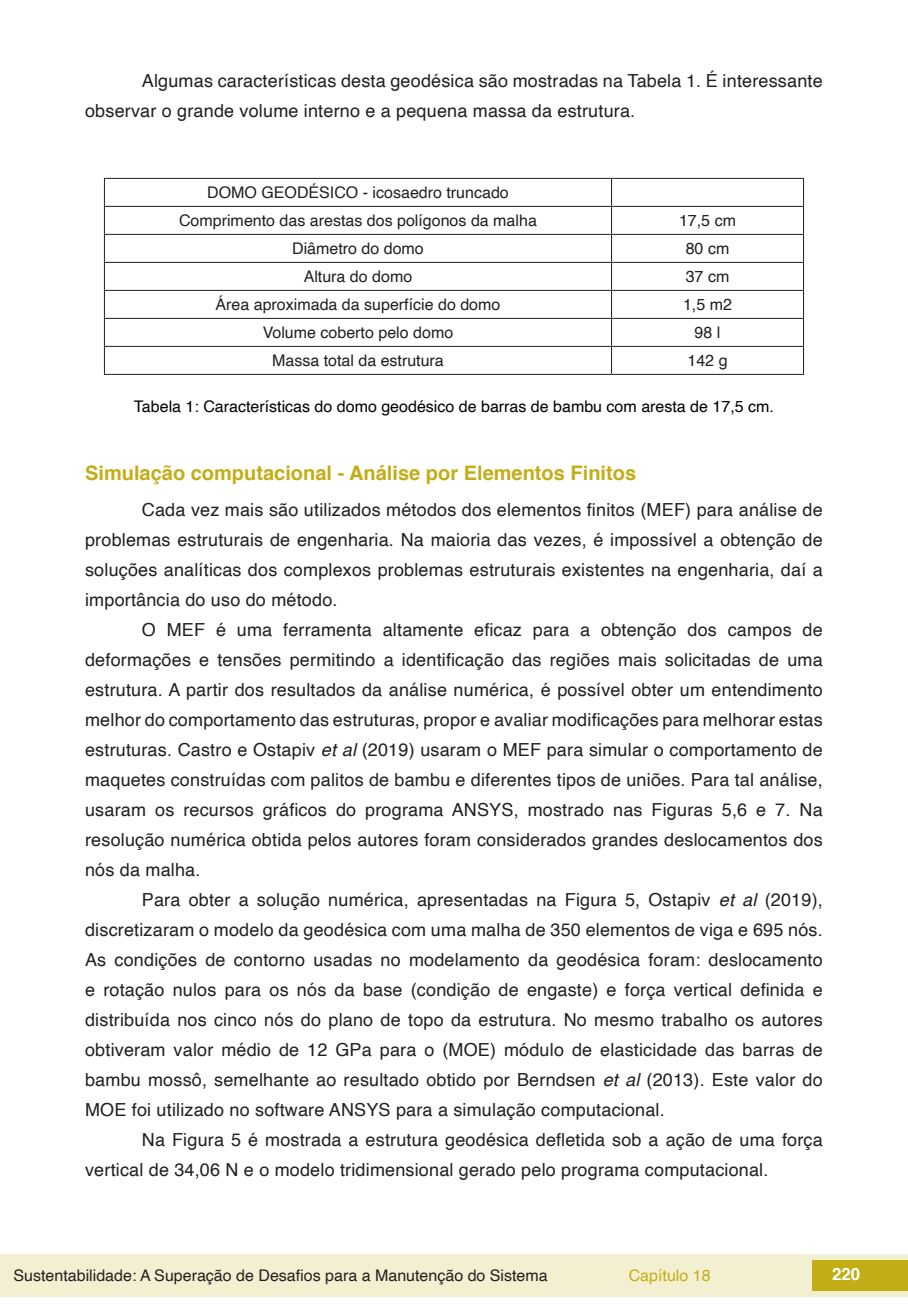
<style>
.page{position:relative;width:908px;height:1304px;background:#fff}
.page>*{position:absolute;margin:0;border:0;box-sizing:border-box;transform-origin:0 0}
.Subtitulo{font:700 20px "Helvetica";color:#c3ad17}
.txt{font:18px/30px "Helvetica";letter-spacing:.01em;color:#231f20;text-align:justify}
.t1{font:700 16.8px "Helvetica";color:#fff}
.tab_txt_centro{font:16px "Helvetica";color:#231f20}
.info_tab_graf_imag{font:16px "Helvetica";color:#000}
.t2{font:16px "Helvetica";color:#c3ad17}
.s1{font-style:italic}
</style>
<div class="page">
<div style="left:0;top:1254px;width:906px;height:43px;background:#f3efd1"></div>
<div style="left:812px;top:1261px;width:95px;height:30px;background:#c3ad17"></div>
<hr style="left:104px;top:178px;width:507px;height:1px;background:#231f20">
<hr style="left:611px;top:178px;width:192px;height:1px;background:#231f20">
<hr style="left:104px;top:206px;width:507px;height:1px;background:#231f20">
<hr style="left:611px;top:206px;width:192px;height:1px;background:#231f20">
<hr style="left:104px;top:234px;width:507px;height:1px;background:#231f20">
<hr style="left:611px;top:234px;width:192px;height:1px;background:#231f20">
<hr style="left:104px;top:262px;width:507px;height:1px;background:#231f20">
<hr style="left:611px;top:262px;width:192px;height:1px;background:#231f20">
<hr style="left:104px;top:290px;width:507px;height:1px;background:#231f20">
<hr style="left:611px;top:290px;width:192px;height:1px;background:#231f20">
<hr style="left:104px;top:318px;width:507px;height:1px;background:#231f20">
<hr style="left:611px;top:318px;width:192px;height:1px;background:#231f20">
<hr style="left:104px;top:346px;width:507px;height:1px;background:#231f20">
<svg style="left:104px;top:179px;width:1px;height:195px"></svg>
<hr style="left:611px;top:346px;width:192px;height:1px;background:#231f20">
<svg style="left:610px;top:205px;width:1px;height:169px"></svg>
<svg style="left:802px;top:205px;width:1px;height:169px"></svg>
<hr style="left:104px;top:374px;width:507px;height:1px;background:#231f20">
<hr style="left:611px;top:374px;width:192px;height:1px;background:#231f20">
<p class="txt" style="left:85px;top:66px;width:738px;text-indent:57px">Algumas características desta geodésica são mostradas na Tabela 1. É interessante observar o grande volume interno e a pequena massa da estrutura.</p>
<p class="tab_txt_centro" style="left:207px;top:180px;width:303px">DOMO GEODÉSICO - icosaedro truncado</p>
<p class="tab_txt_centro" style="left:179px;top:208px;width:359px">Comprimento das arestas dos polígonos da malha</p>
<p class="tab_txt_centro" style="left:678px;top:208px;width:58px">17,5 cm</p>
<p class="tab_txt_centro" style="left:292px;top:236px;width:133px">Diâmetro do domo</p>
<p class="tab_txt_centro" style="left:685px;top:236px;width:45px">80 cm</p>
<p class="tab_txt_centro" style="left:303px;top:264px;width:110px">Altura do domo</p>
<p class="tab_txt_centro" style="left:685px;top:264px;width:45px">37 cm</p>
<p class="tab_txt_centro" style="left:215px;top:292px;width:286px">Área aproximada da superfície do domo</p>
<p class="tab_txt_centro" style="left:682px;top:292px;width:50px">1,5 m2</p>
<p class="tab_txt_centro" style="left:262px;top:320px;width:192px">Volume coberto pelo domo</p>
<p class="tab_txt_centro" style="left:694px;top:320px;width:27px">98 l</p>
<p class="tab_txt_centro" style="left:272px;top:348px;width:173px">Massa total da estrutura</p>
<p class="tab_txt_centro" style="left:687px;top:348px;width:42px">142 g</p>
<p class="info_tab_graf_imag" style="left:134px;top:394px;width:641px">Tabela 1: Características do domo geodésico de barras de bambu com aresta de 17,5 cm.</p>
<p class="Subtitulo" style="left:85px;top:457px;width:552px">Simulação computacional - Análise por Elementos Finitos</p>
<p class="txt" style="left:85px;top:495px;width:738px;text-indent:57px">Cada vez mais são utilizados métodos dos elementos finitos (MEF) para análise de problemas estruturais de engenharia. Na maioria das vezes, é impossível a obtenção de soluções analíticas dos complexos problemas estruturais existentes na engenharia, daí a importância do uso do método.</p>
<p class="txt" style="left:85px;top:615px;width:738px;text-indent:57px">O MEF é uma ferramenta altamente eficaz para a obtenção dos campos de deformações e tensões permitindo a identificação das regiões mais solicitadas de uma estrutura. A partir dos resultados da análise numérica, é possível obter um entendimento melhor do comportamento das estruturas, propor e avaliar modificações para melhorar estas estruturas. Castro e Ostapiv <span class="s1">et al</span> (2019) usaram o MEF para simular o comportamento de maquetes construídas com palitos de bambu e diferentes tipos de uniões. Para tal análise, usaram os recursos gráficos do programa ANSYS, mostrado nas Figuras 5,6 e 7. Na resolução numérica obtida pelos autores foram considerados grandes deslocamentos dos nós da malha.</p>
<p class="txt" style="left:85px;top:885px;width:739px;text-indent:57px">Para obter a solução numérica, apresentadas na Figura 5, Ostapiv <span class="s1">et al</span> (2019), discretizaram o modelo da geodésica com uma malha de 350 elementos de viga e 695 nós.<br>As condições de contorno usadas no modelamento da geodésica foram: deslocamento e rotação nulos para os nós da base (condição de engaste) e força vertical definida e distribuída nos cinco nós do plano de topo da estrutura. No mesmo trabalho os autores obtiveram valor médio de 12 GPa para o (MOE) módulo de elasticidade das barras de bambu mossô, semelhante ao resultado obtido por Berndsen <span class="s1">et al</span> (2013). Este valor do MOE foi utilizado no software ANSYS para a simulação computacional.</p>
<p class="txt" style="left:85px;top:1125px;width:738px;text-indent:57px">Na Figura 5 é mostrada a estrutura geodésica defletida sob a ação de uma força vertical de 34,06 N e o modelo tridimensional gerado pelo programa computacional.</p>
<p class="tab_txt_centro" style="left:14px;top:1263px;width:535px">Sustentabilidade: A Superação de Desafios para a Manutenção do Sistema</p>
<p class="t2" style="left:628px;top:1263px;width:83px">Capítulo 18</p>
<p class="t1" style="left:831px;top:1261px;width:30px">220</p>
</div>
